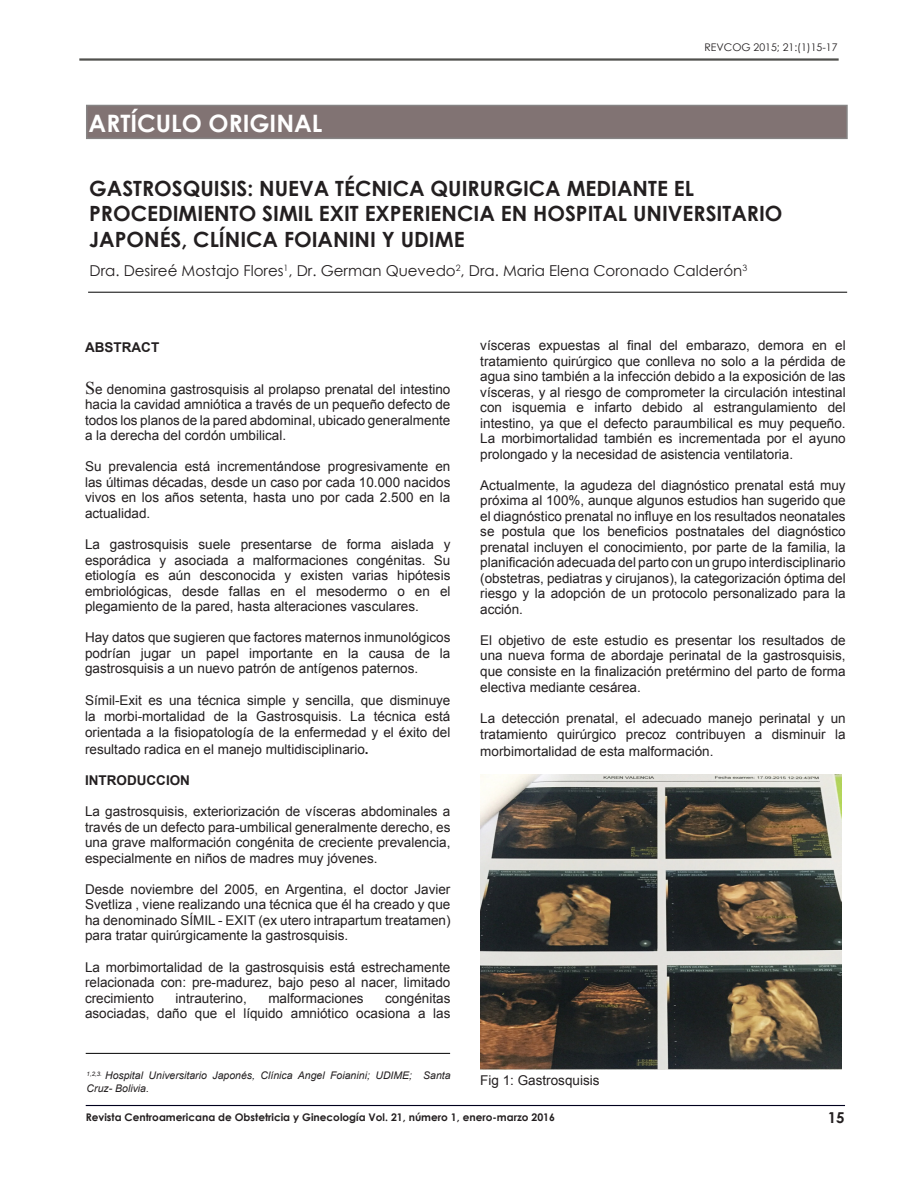
<style>
.page{position:relative;width:918px;height:1188px;background:#fff}
.page>*{position:absolute;margin:0;border:0;box-sizing:border-box;transform-origin:0 0}
.t1{font:700 24px "Century Gothic";color:#fff}
.Texto_independiente{font:700 21px/25.2px "Century Gothic";color:#231f20}
.t2{font:15px "Century Gothic";color:#231f20}
.t3{font:700 15px "Century Gothic";color:#231f20}
.t4{font:13.5px/15.5px "Arial";color:#231f20;text-align:justify}
.t5{font:700 13.5px "Arial";color:#231f20}
.t6{font:italic 10.5px/12.6px "Arial";color:#231f20}
.t7{font:700 10.5px "Century Gothic";color:#231f20}
.t8{font:10.5px "Century Gothic";color:#231f20}
.s1{font-family:"Times New Roman";font-size:18px}
.s2{font-weight:700}
</style>
<div class="page">
<hr style="left:86px;top:1105px;width:759px;height:1px;background:#00001d">
<hr style="left:79px;top:58px;width:760px;height:3px;background:#50504d">
<div style="left:87px;top:105px;width:760px;height:33px;background:#817373"></div>
<hr style="left:88px;top:292px;width:759px;height:1px;background:#000">
<hr style="left:86px;top:1053px;width:364px;height:1px;background:#000">
<img style="left:480px;top:775px;width:362px;height:294px">
<p class="t1" style="left:89px;top:105px;width:235px">ARTÍCULO ORIGINAL</p>
<p class="t8" style="left:705px;top:39px;width:135px">REVCOG 2015; 21:(1)15-17</p>
<p class="Texto_independiente" style="left:89px;top:175px;width:695px">GASTROSQUISIS: NUEVA TÉCNICA QUIRURGICA MEDIANTE EL<br>PROCEDIMIENTO SIMIL EXIT EXPERIENCIA EN HOSPITAL UNIVERSITARIO<br>JAPONÉS, CLÍNICA FOIANINI Y UDIME</p>
<p class="t2" style="left:90px;top:260px;width:659px">Dra. Desireé Mostajo Flores<sup>1</sup>, Dr. German Quevedo<sup>2</sup>, Dra. Maria Elena Coronado Calderón<sup>3</sup></p>
<p class="t5" style="left:85px;top:338px;width:76px">ABSTRACT</p>
<p class="t4" style="left:85px;top:381px;width:367px"><span class="s1">S</span>e denomina gastrosquisis al prolapso prenatal del intestino hacia la cavidad amniótica a través de un pequeño defecto de todos los planos de la pared abdominal, ubicado generalmente a la derecha del cordón umbilical.</p>
<p class="t4" style="left:85px;top:459px;width:367px">Su prevalencia está incrementándose progresivamente en las últimas décadas, desde un caso por cada 10.000 nacidos vivos en los años setenta, hasta uno por cada 2.500 en la actualidad.</p>
<p class="t4" style="left:85px;top:536px;width:367px">La gastrosquisis suele presentarse de forma aislada y esporádica y asociada a malformaciones congénitas. Su etiología es aún desconocida y existen varias hipótesis embriológicas, desde fallas en el mesodermo o en el plegamiento de la pared, hasta alteraciones vasculares.</p>
<p class="t4" style="left:85px;top:630px;width:367px">Hay datos que sugieren que factores maternos inmunológicos podrían jugar un papel importante en la causa de la gastrosquisis a un nuevo patrón de antígenos paternos.</p>
<p class="t4" style="left:85px;top:692px;width:367px;line-height:16.2px">Símil-Exit es una técnica simple y sencilla, que disminuye la morbi-mortalidad de la Gastrosquisis. La técnica está orientada a la fisiopatología de la enfermedad y el éxito del resultado radica en el manejo multidisciplinario<span class="s2">.</span></p>
<p class="t5" style="left:85px;top:771px;width:106px">INTRODUCCION</p>
<p class="t4" style="left:85px;top:804px;width:367px">La gastrosquisis, exteriorización de vísceras abdominales a través de un defecto para-umbilical generalmente derecho, es una grave malformación congénita de creciente prevalencia, especialmente en niños de madres muy jóvenes.</p>
<p class="t4" style="left:85px;top:881px;width:367px">Desde noviembre del 2005, en Argentina, el doctor Javier Svetliza , viene realizando una técnica que él ha creado y que ha denominado SÍMI L - EXIT (ex utero intrapartum treatamen) para tratar quirúrgicamente la gastrosquisis.</p>
<p class="t4" style="left:85px;top:959px;width:367px">La morbimortalidad de la gastrosquisis está estrechamente relacionada con: pre-madurez, bajo peso al nacer, limitado crecimiento</p>
<p class="t4" style="left:176px;top:990px;width:73px">intrauterino,</p>
<p class="t4" style="left:268px;top:990px;width:97px">malformaciones</p>
<p class="t4" style="left:85px;top:990px;width:367px;text-align:right">congénitas<br>asociadas, daño que el líquido amniótico ocasiona a las</p>
<p class="t6" style="left:87px;top:1069px;width:366px"><sup>1,2,3.</sup> Hospital Universitario Japonés, Clínica Angel Foianini; UDIME; Santa<br>Cruz- Bolivia.</p>
<p class="t4" style="left:480px;top:337px;width:367px">vísceras expuestas al final del embarazo, demora en el tratamiento quirúrgico que conlleva no solo a la pérdida de agua sino también a la infección debido a la exposición de las vísceras, y al riesgo de comprometer la circulación intestinal con isquemia e infarto debido al estrangulamiento del intestino, ya que el defecto paraumbilical es muy pequeño.<br>La morbimortalidad también es incrementada por el ayuno prolongado y la necesidad de asistencia ventilatoria.</p>
<p class="t4" style="left:480px;top:477px;width:367px">Actualmente, la agudeza del diagnóstico prenatal está muy próxima al 100%, aunque algunos estudios han sugerido que el diagnóstico prenatal no influye en los resultados neonatales se postula que los beneficios postnatales del diagnóstico prenatal incluyen el conocimiento, por parte de la familia, la planificación adecuada del parto con un grupo interdisciplinario (obstetras, pediatras y cirujanos), la categorización óptima del riesgo y la adopción de un protocolo personalizado para la acción.</p>
<p class="t4" style="left:480px;top:632px;width:367px">El objetivo de este estudio es presentar los resultados de una nueva forma de abordaje perinatal de la gastrosquisis, que consiste en la finalización pretérmino del parto de forma electiva mediante cesárea.</p>
<p class="t4" style="left:480px;top:710px;width:367px;line-height:16.2px">La detección prenatal, el adecuado manejo perinatal y un tratamiento quirúrgico precoz contribuyen a disminuir la morbimortalidad de esta malformación.</p>
<p class="t4" style="left:480px;top:1073px;width:121px">Fig 1: Gastrosquisis</p>
<p class="t7" style="left:86px;top:1109px;width:471px">Revista Centroamericana de Obstetricia y Ginecología Vol. 21, número 1, enero-marzo 2016</p>
<p class="t3" style="left:828px;top:1106px;width:18px">15</p>
</div>
